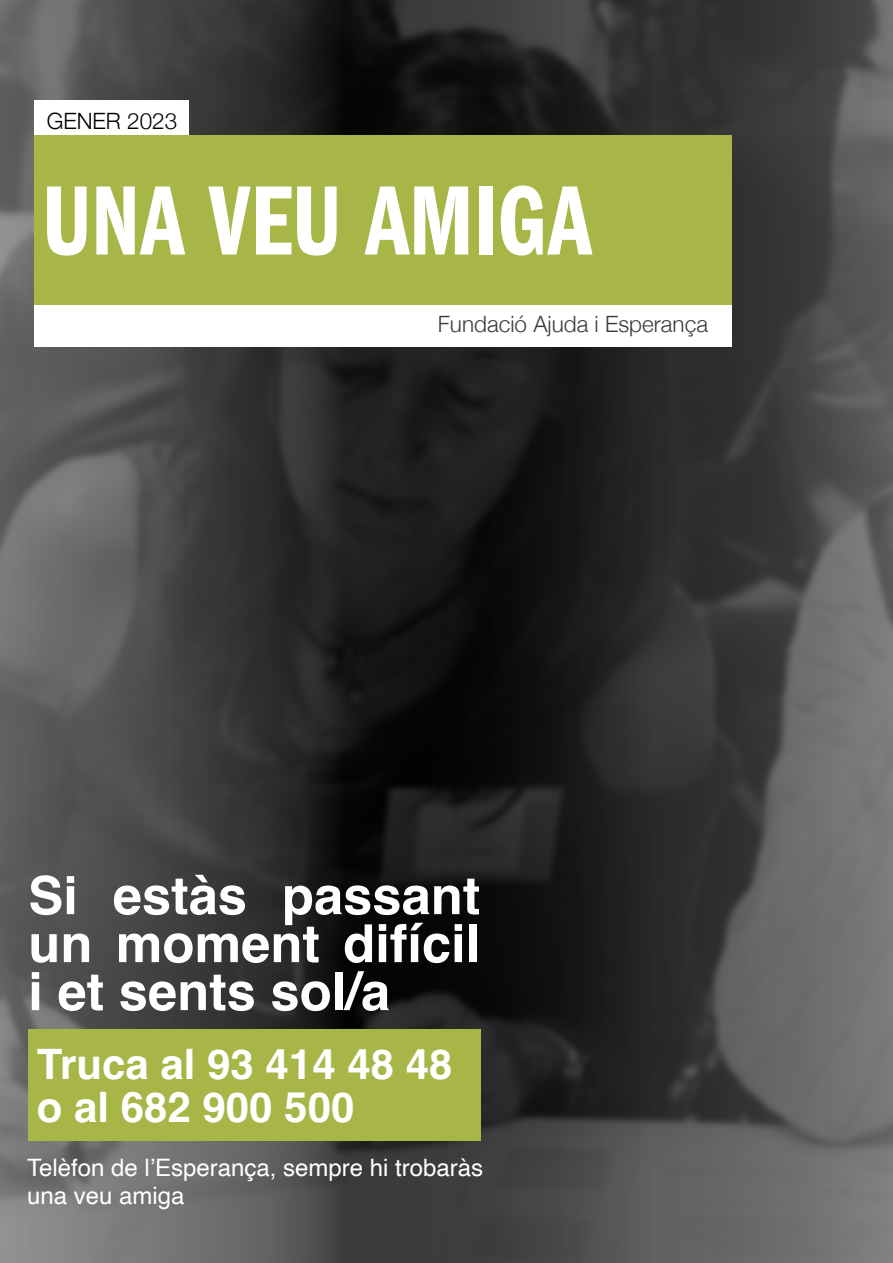
<style>
.page{position:relative;width:893px;height:1263px;background:#fff}
.page>*{position:absolute;margin:0;border:0;box-sizing:border-box;transform-origin:0 0}
.t1{font:102px "Franklin Gothic URW Com Dem";color:#fff}
.t2{font:700 52.5px/48px "Helvetica";color:#fff;text-align:justify}
.t3{font:700 42px/43.5px "Helvetica";color:#fff}
.t4{font:24px/28.5px "Helvetica";color:#fff}
.t5{font:300 22.5px "Helvetica Neue";color:#3c3c3b}
.t6{font:300 22.5px "Helvetica Neue";color:#000}
</style>
<div class="page">
<img style="left:0;top:0;width:893px;height:1263px">
<div style="left:34px;top:135px;width:697px;height:171px;background:#a8b547"></div>
<div style="left:34px;top:305px;width:697px;height:42px;background:#fff"></div>
<div style="left:34px;top:101px;width:155px;height:34px;background:#fff"></div>
<div style="left:28px;top:1029px;width:452px;height:111px;background:#a8b547"></div>
<p class="t6" style="left:47px;top:103px;width:132px">GENER 2023</p>
<h1 class="t1" style="left:43px;top:149px;width:550px">UNA VEU AMIGA</h1>
<p class="t5" style="left:438px;top:306px;width:272px">Fundació Ajuda i Esperança</p>
<h2 class="t2" style="left:28px;top:877px;width:453px">Si estàs passant un moment difícil i et sents sol/a</h2>
<h3 class="t3" style="left:37px;top:1047px;width:417px">Truca al 93 414 48 48 o al 682 900 500</h3>
<p class="t4" style="left:27px;top:1154px;width:458px">Telèfon de l’Esperança, sempre hi trobaràs una veu amiga</p>
</div>
